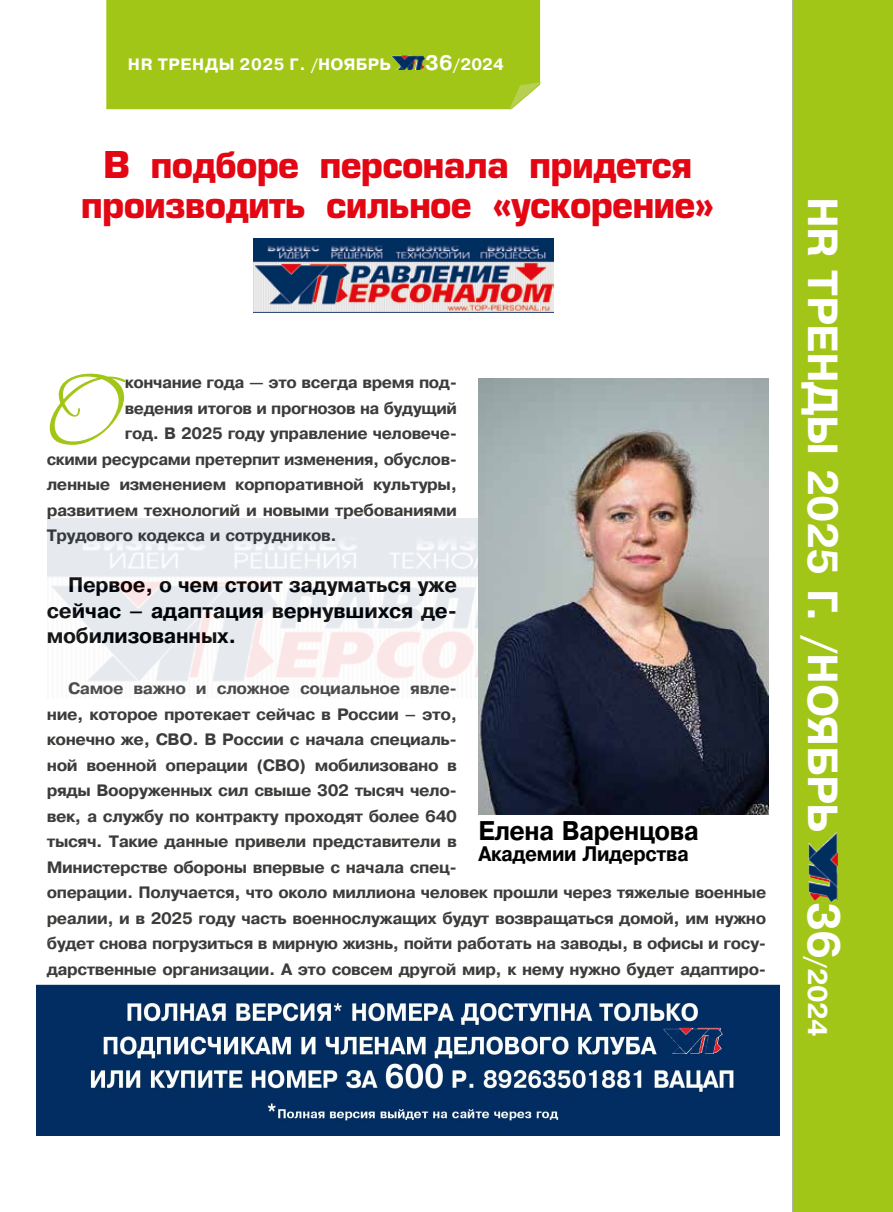
<style>
.page{position:relative;width:893px;height:1212px;background:#fff}
.page>*{position:absolute;margin:0;border:0;box-sizing:border-box;transform-origin:0 0}
.t1{font:108px "Vera Crouz";color:#a2c617}
.t2{font:700 42px "Pragmatica C";letter-spacing:-.015em;color:#fff}
.t3{font:700 36px/40.7px "Europe";letter-spacing:-.025em;color:#e30613;text-align:center}
.t4{font:700 27px "Pragmatica";letter-spacing:-.02em;color:#000;scale:.92 1}
.t5{font:700 27px "Pragmatica C";color:#fff}
.t6{font:700 21px/25.5px "Pragmatica";letter-spacing:-.01em;color:#000;text-align:justify}
.t7{font:700 21px "Pragmatica";letter-spacing:-.01em;color:#000;scale:.92 1}
.t8{font:700 16.5px/25.5px "Pragmatica";letter-spacing:-.025em;color:#3c3c3b}
.t9{font:700 16.5px "Pragmatica";letter-spacing:.04em;color:#fff}
.s1{font-size:21px}
.s2{font-size:45px}
</style>
<div class="page">
<div style="left:793px;top:0;width:100px;height:1212px;background:#a2c617"></div>
<div style="left:106px;top:0;width:434px;height:109px;background:#a2c617"></div>
<hr style="left:792px;top:0;width:1px;height:1212px;background:#b3b2b2">
<svg style="left:509px;top:82px;width:33px;height:28px"></svg>
<img style="left:808px;top:832px;width:30px;height:70px">
<img style="left:254px;top:239px;width:299px;height:74px">
<img style="left:47px;top:519px;width:431px;height:163px">
<img style="left:391px;top:55px;width:34px;height:15px">
<img style="left:478px;top:378px;width:290px;height:437px">
<img style="left:36px;top:984px;width:743px;height:152px">
<p class="t9" style="left:128px;top:54px;width:265px">HR ТРЕНДЫ 2025 Г. /НОЯБРЬ</p>
<p class="t9" style="left:425px;top:54px;width:80px"><span class="s1">36</span>/2024</p>
<h3 class="t3" style="left:81px;top:144px;width:635px">В подборе персонала придется производить сильное «ускорение»</h3>
<h1 class="t1" style="left:47px;top:356px;width:73px">О</h1>
<p class="t8" style="left:125px;top:370px;width:334px">кончание года — это всегда время под-</p>
<p class="t8" style="left:125px;top:395px;width:334px">ведения итогов и прогнозов на будущий</p>
<p class="t8" style="left:125px;top:421px;width:334px">год. В 2025 году управление человече-</p>
<p class="t8" style="left:47px;top:446px;width:412px">скими ресурсами претерпит изменения, обуслов-</p>
<p class="t8" style="left:47px;top:472px;width:412px">ленные изменением корпоративной культуры,</p>
<p class="t8" style="left:47px;top:497px;width:412px">развитием технологий и новыми требованиями</p>
<p class="t8" style="left:47px;top:523px;width:291px">Трудового кодекса и сотрудников.</p>
<p class="t6" style="left:47px;top:572px;width:412px;text-indent:21px">Первое, о чем стоит задуматься уже сейчас – адаптация вернувшихся де&shy;мобилизованных.</p>
<p class="t8" style="left:47px;top:676px;width:721px;text-indent:21px">Самое важно и сложное социальное явле-<br>ние, которое протекает сейчас в России – это,<br>конечно же, СВО. В России с начала специаль-<br>ной военной операции (СВО) мобилизовано в<br>ряды Вооруженных сил свыше 302 тысяч чело-<br>век, а службу по контракту проходят более 640<br>тысяч. Такие данные привели представители в<br>Министерстве обороны впервые с начала спец-<br>операции. Получается, что около миллиона человек прошли через тяжелые военные реалии, и в 2025 году часть военнослужащих будут возвращаться домой, им нужно будет снова погрузиться в мирную жизнь, пойти работать на заводы, в офисы и госу&shy;дарственные организации. А это совсем другой мир, к нему нужно будет адаптиро-</p>
<h3 class="t4" style="left:478px;top:813px;width:241px">Елена Варенцова</h3>
<p class="t7" style="left:478px;top:840px;width:230px">Академии Лидерства</p>
<h2 class="t2" style="left:845px;top:197px;width:637px;rotate:90deg">HR ТРЕНДЫ 2025 Г. /НОЯБРЬ</h2>
<h3 class="t5" style="left:832px;top:902px;width:136px;rotate:90deg"><span class="s2">36</span>/2024</h3>
</div>
